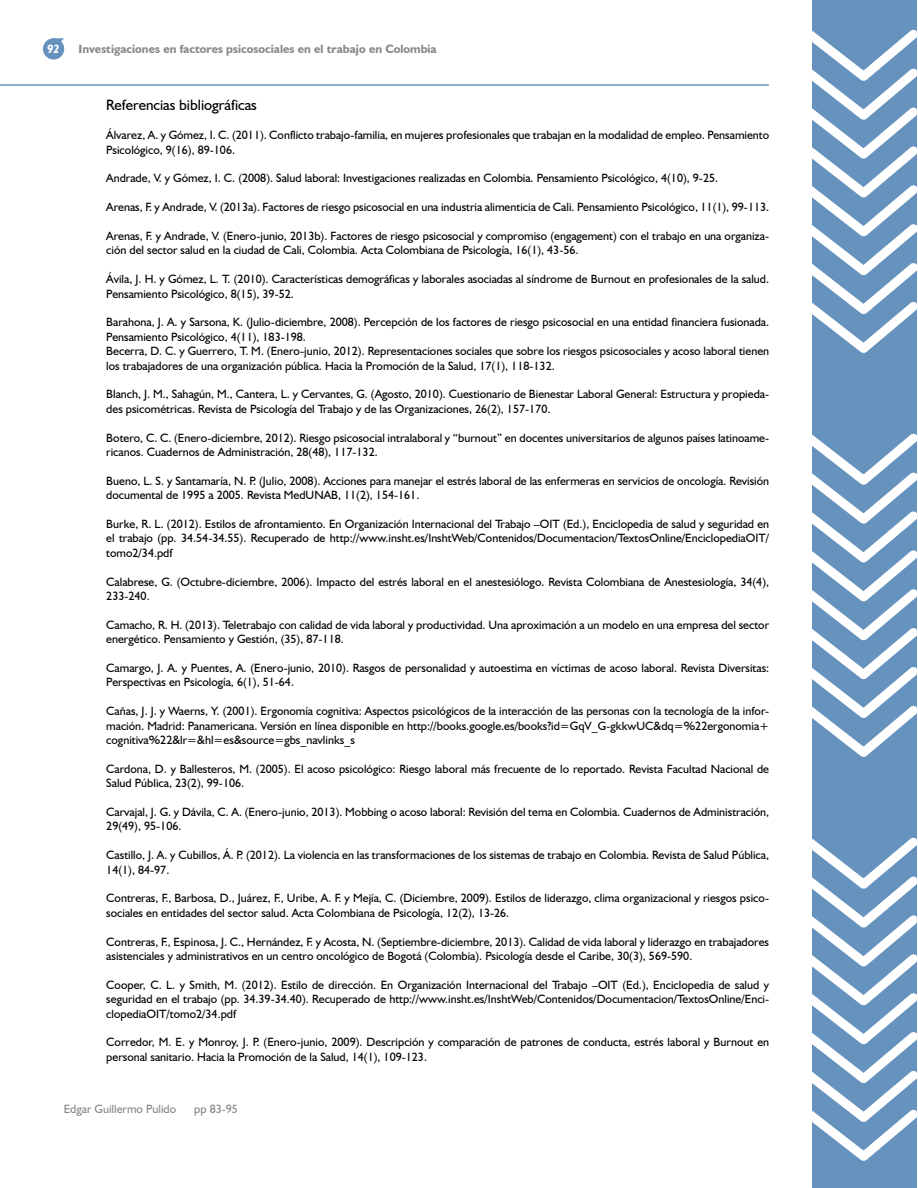
<style>
.page{position:relative;width:918px;height:1188px;background:#fff}
.page>*{position:absolute;margin:0;border:0;box-sizing:border-box;transform-origin:0 0}
.t1{font:15px "Humanist 521 BT";color:#000}
.t2{font:12px/14.4px "Humanist 521 BT";color:#000}
.t3{font:700 12px "Humanist 521 BT";color:#878787}
.t4{font:12px "Humanist 521 BT";color:#878787}
.t5{font:italic 700 12px "Humanist 521 BT";color:#fff}
</style>
<div class="page">
<div style="left:43px;top:38px;width:21px;height:22px;background:#6693be;border-radius:50%"></div>
<svg style="left:54px;top:38px;width:10px;height:9px"></svg>
<div style="left:812px;top:0;width:105px;height:1188px;background:#6693be"></div>
<svg style="left:812px;top:29px;width:105px;height:324px"></svg>
<svg style="left:812px;top:433px;width:105px;height:324px"></svg>
<svg style="left:812px;top:837px;width:105px;height:324px"></svg>
<hr style="left:0;top:84px;width:768px;height:2px;background:#6693be">
<p class="t5" style="left:47px;top:41px;width:14px">92</p>
<p class="t3" style="left:79px;top:41px;width:360px">Investigaciones en factores psicosociales en el trabajo en Colombia</p>
<p class="t1" style="left:106px;top:96px;width:152px">Referencias bibliográficas</p>
<p class="t2" style="left:106px;top:128px;width:664px">Álvarez, A. y Gómez, I. C. (2011). Conflicto trabajo-familia, en mujeres profesionales que trabajan en la modalidad de empleo. Pensamiento<br>Psicológico, 9(16), 89-106.</p>
<p class="t2" style="left:106px;top:171px;width:613px">Andrade, V. y Gómez, I. C. (2008). Salud laboral: Investigaciones realizadas en Colombia. Pensamiento Psicológico, 4(10), 9-25.</p>
<p class="t2" style="left:106px;top:200px;width:664px">Arenas, F. y Andrade, V. (2013a). Factores de riesgo psicosocial en una industria alimenticia de Cali. Pensamiento Psicológico, 11(1), 99-113.</p>
<p class="t2" style="left:106px;top:229px;width:664px">Arenas, F. y Andrade, V. (Enero-junio, 2013b). Factores de riesgo psicosocial y compromiso (engagement) con el trabajo en una organiza&shy;ción del sector salud en la ciudad de Cali, Colombia. Acta Colombiana de Psicología, 16(1), 43-56.</p>
<p class="t2" style="left:106px;top:272px;width:664px">Ávila, J. H. y Gómez, L. T. (2010). Características demográficas y laborales asociadas al síndrome de Burnout en profesionales de la salud.<br>Pensamiento Psicológico, 8(15), 39-52.</p>
<p class="t2" style="left:106px;top:315px;width:664px">Barahona, J. A. y Sarsona, K. (Julio-diciembre, 2008). Percepción de los factores de riesgo psicosocial en una entidad financiera fusionada.<br>Pensamiento Psicológico, 4(11), 183-198.<br>Becerra, D. C. y Guerrero, T. M. (Enero-junio, 2012). Representaciones sociales que sobre los riesgos psicosociales y acoso laboral tienen los trabajadores de una organización pública. Hacia la Promoción de la Salud, 17(1), 118-132.</p>
<p class="t2" style="left:106px;top:387px;width:664px">Blanch, J. M., Sahagún, M., Cantera, L. y Cervantes, G. (Agosto, 2010). Cuestionario de Bienestar Laboral General: Estructura y propieda&shy;des psicométricas. Revista de Psicología del Trabajo y de las Organizaciones, 26(2), 157-170.</p>
<p class="t2" style="left:106px;top:430px;width:664px">Botero, C. C. (Enero-diciembre, 2012). Riesgo psicosocial intralaboral y “burnout” en docentes universitarios de algunos países latinoame&shy;ricanos. Cuadernos de Administración, 28(48), 117-132.</p>
<p class="t2" style="left:106px;top:473px;width:664px">Bueno, L. S. y Santamaría, N. P. (Julio, 2008). Acciones para manejar el estrés laboral de las enfermeras en servicios de oncología. Revisión documental de 1995 a 2005. Revista MedUNAB, 11(2), 154-161.</p>
<p class="t2" style="left:106px;top:517px;width:664px;text-align:justify">Burke, R. L. (2012). Estilos de afrontamiento. En Organización Internacional del Trabajo –OIT (Ed.), Enciclopedia de salud y seguridad en el trabajo (pp. 34.54-34.55). Recuperado de http://www.insht.es/InshtWeb/Contenidos/Documentacion/TextosOnline/EnciclopediaOIT/ tomo2/34.pdf</p>
<p class="t2" style="left:106px;top:574px;width:664px">Calabrese, G. (Octubre-diciembre, 2006). Impacto del estrés laboral en el anestesiólogo. Revista Colombiana de Anestesiología, 34(4),<br>233-240.</p>
<p class="t2" style="left:106px;top:617px;width:664px">Camacho, R. H. (2013). Teletrabajo con calidad de vida laboral y productividad. Una aproximación a un modelo en una empresa del sector energético. Pensamiento y Gestión, (35), 87-118.</p>
<p class="t2" style="left:106px;top:661px;width:664px">Camargo, J. A. y Puentes, A. (Enero-junio, 2010). Rasgos de personalidad y autoestima en víctimas de acoso laboral. Revista Diversitas:<br>Perspectivas en Psicología, 6(1), 51-64.</p>
<p class="t2" style="left:106px;top:704px;width:664px;text-align:justify">Cañas, J. J. y Waerns, Y. (2001). Ergonomía cognitiva: Aspectos psicológicos de la interacción de las personas con la tecnología de la infor&shy;mación. Madrid: Panamericana. Versión en línea disponible en http://books.google.es/books?id=GqV_G-gkkwUC&amp;dq=%22ergonomia+ cognitiva%22&amp;lr=&amp;hl=es&amp;source=gbs_navlinks_s</p>
<p class="t2" style="left:106px;top:761px;width:664px">Cardona, D. y Ballesteros, M. (2005). El acoso psicológico: Riesgo laboral más frecuente de lo reportado. Revista Facultad Nacional de<br>Salud Pública, 23(2), 99-106.</p>
<p class="t2" style="left:106px;top:805px;width:664px">Carvajal, J. G. y Dávila, C. A. (Enero-junio, 2013). Mobbing o acoso laboral: Revisión del tema en Colombia. Cuadernos de Administración,<br>29(49), 95-106.</p>
<p class="t2" style="left:106px;top:848px;width:664px">Castillo, J. A. y Cubillos, Á. P. (2012). La violencia en las transformaciones de los sistemas de trabajo en Colombia. Revista de Salud Pública,<br>14(1), 84-97.</p>
<p class="t2" style="left:106px;top:891px;width:664px">Contreras, F., Barbosa, D., Juárez, F., Uribe, A. F. y Mejía, C. (Diciembre, 2009). Estilos de liderazgo, clima organizacional y riesgos psico&shy;sociales en entidades del sector salud. Acta Colombiana de Psicología, 12(2), 13-26.</p>
<p class="t2" style="left:106px;top:934px;width:664px">Contreras, F., Espinosa, J. C., Hernández, F. y Acosta, N. (Septiembre-diciembre, 2013). Calidad de vida laboral y liderazgo en trabajadores asistenciales y administrativos en un centro oncológico de Bogotá (Colombia). Psicología desde el Caribe, 30(3), 569-590.</p>
<p class="t2" style="left:106px;top:977px;width:664px;text-align:justify">Cooper, C. L. y Smith, M. (2012). Estilo de dirección. En Organización Internacional del Trabajo –OIT (Ed.), Enciclopedia de salud y seguridad en el trabajo (pp. 34.39-34.40). Recuperado de http://www.insht.es/InshtWeb/Contenidos/Documentacion/TextosOnline/Enci&shy;clopediaOIT/tomo2/34.pdf</p>
<p class="t2" style="left:106px;top:1035px;width:664px">Corredor, M. E. y Monroy, J. P. (Enero-junio, 2009). Descripción y comparación de patrones de conducta, estrés laboral y Burnout en personal sanitario. Hacia la Promoción de la Salud, 14(1), 109-123.</p>
<p class="t4" style="left:64px;top:1101px;width:114px">Edgar Guillermo Pulido</p>
<p class="t4" style="left:194px;top:1101px;width:45px">pp 83-95</p>
</div>
